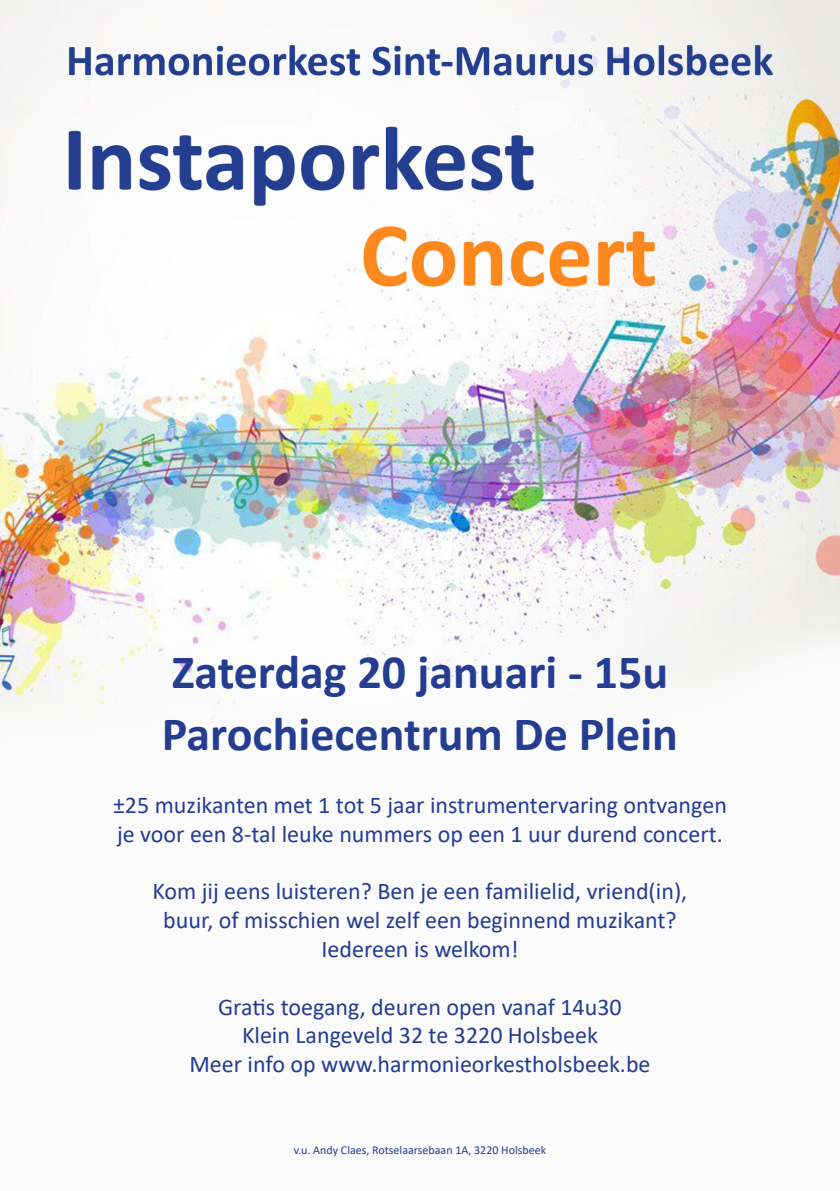
<style>
.page{position:relative;width:840px;height:1191px;background:#fff}
.page>*{position:absolute;margin:0;border:0;box-sizing:border-box;transform-origin:0 0}
.t1{font:700 48px "Calibri";color:#243d91}
.t2{font:24px/28.8px "Calibri";color:#243d91;text-align:center}
.t3{font:12px "Calibri";color:#243d91}
</style>
<div class="page">
<img style="left:0;top:0;width:839px;height:720px">
<p class="t1" style="left:172px;top:638px;width:498px">Zaterdag 20 januari - 15u</p>
<p class="t1" style="left:162px;top:700px;width:517px">Parochiecentrum De Plein</p>
<p class="t2" style="left:113px;top:790px;width:615px">±25 muzikanten met 1 tot 5 jaar instrumentervaring ontvangen</p>
<p class="t2" style="left:117px;top:818px;width:607px">je voor een 8-tal leuke nummers op een 1 uur durend concert.</p>
<p class="t2" style="left:152px;top:876px;width:536px">Kom jij eens luisteren? Ben je een familielid, vriend(in), buur, of misschien wel zelf een beginnend muzikant?<br>Iedereen is welkom!</p>
<p class="t2" style="left:218px;top:991px;width:405px">Gratis toegang, deuren open vanaf 14u30</p>
<p class="t2" style="left:242px;top:1020px;width:357px">Klein Langeveld 32 te 3220 Holsbeek</p>
<p class="t2" style="left:189px;top:1049px;width:462px">Meer info op www.harmonieorkestholsbeek.be</p>
<p class="t3" style="left:293px;top:1141px;width:254px">v.u. Andy Claes, Rotselaarsebaan 1A, 3220 Holsbeek</p>
</div>
